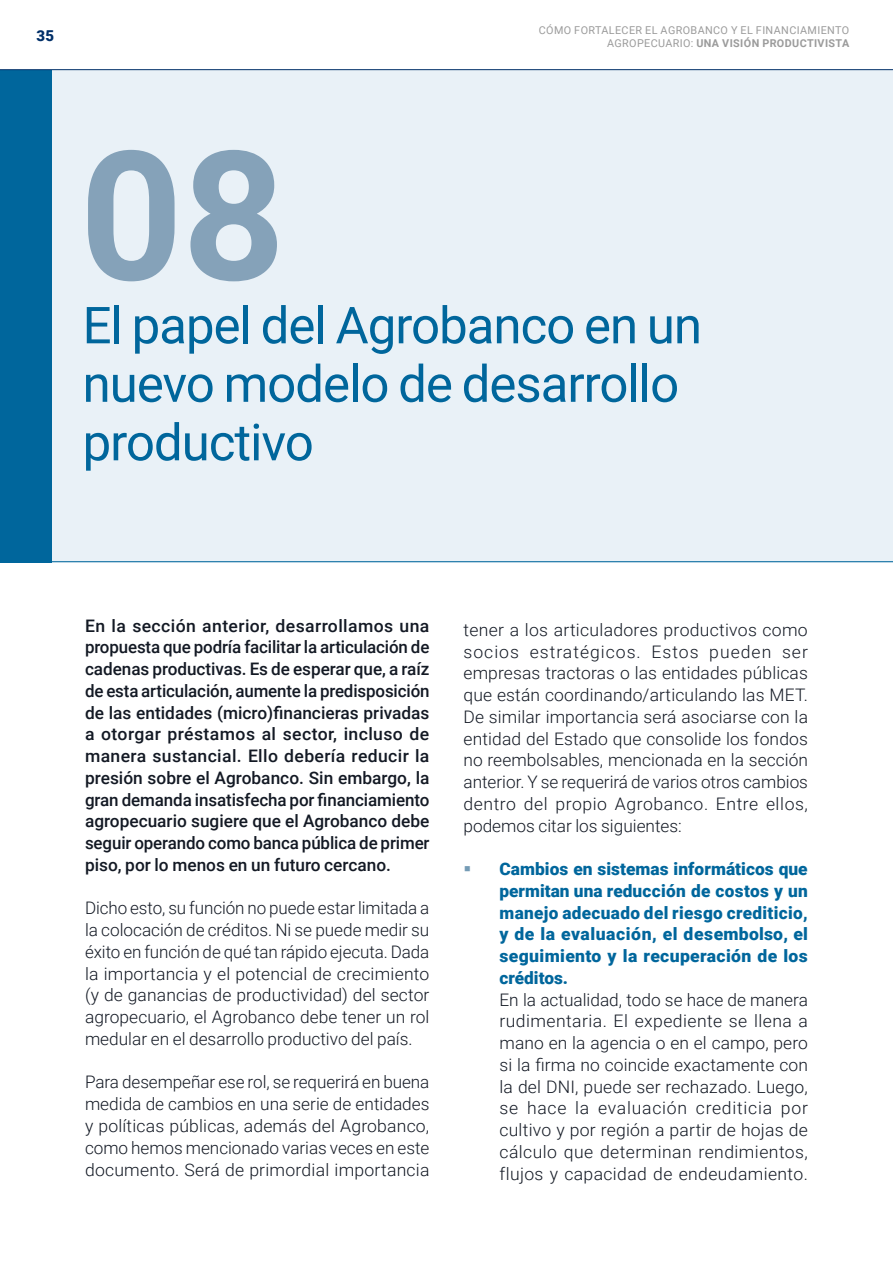
<style>
.page{position:relative;width:893px;height:1263px;background:#fff}
.page>*{position:absolute;margin:0;border:0;box-sizing:border-box;transform-origin:0 0}
.t1{font:700 180px "Roboto";color:#85a2b9}
.t2{font:51px/58.5px "Roboto";letter-spacing:-.02em;color:#00669c}
.t3{font:300 17.25px/21.8px "Roboto";letter-spacing:.015em;color:#131924;text-align:justify}
.t4{font:500 17.25px/21.8px "Roboto";color:#131924;text-align:justify}
.t5{font:900 17.25px/21.8px "Roboto";letter-spacing:.02em;color:#00669c;text-align:justify}
.t6{font:900 15px "Roboto";color:#002f68}
.t7{font:10.8px/13.5px "Roboto";letter-spacing:.035em;color:#9b9b9b;text-align:right}
.s1{font-weight:700}
.s2{color:#749bb5}
</style>
<div class="page">
<div style="left:0;top:70px;width:893px;height:493px;background:#e9f1f7"></div>
<div style="left:0;top:70px;width:51px;height:492px;background:#00669c"></div>
<hr style="left:0;top:561px;width:893px;height:1px;background:#00669c">
<hr style="left:0;top:69px;width:893px;height:1px;background:#002f68">
<p class="t6" style="left:36px;top:26px;width:19px">35</p>
<p class="t7" style="left:539px;top:23px;width:312px">CÓMO FORTALECER EL AGROBANCO Y EL FINANCIAMIENTO<br>AGROPECUARIO: <span class="s1">UNA VISIÓN PRODUCTIVISTA</span></p>
<h1 class="t1" style="left:80px;top:89px;width:207px">08</h1>
<h2 class="t2" style="left:83px;top:294px;width:621px">El papel del Agrobanco en un nuevo modelo de desarrollo productivo</h2>
<p class="t4" style="left:85px;top:614px;width:346px">En la sección anterior, desarrollamos una propuesta que podría facilitar la articulación de cadenas productivas. Es de esperar que, a raíz de esta articulación, aumente la predisposición de las entidades (micro)financieras privadas a otorgar préstamos al sector, incluso de manera sustancial. Ello debería reducir la presión sobre el Agrobanco. Sin embargo, la gran demanda insatisfecha por financiamiento agropecuario sugiere que el Agrobanco debe seguir operando como banca pública de primer piso, por lo menos en un futuro cercano.</p>
<p class="t3" style="left:85px;top:897px;width:346px">Dicho esto, su función no puede estar limitada a la colocación de créditos. Ni se puede medir su éxito en función de qué tan rápido ejecuta. Dada la importancia y el potencial de crecimiento (y de ganancias de productividad) del sector agropecuario, el Agrobanco debe tener un rol medular en el desarrollo productivo del país.</p>
<p class="t3" style="left:85px;top:1071px;width:346px">Para desempeñar ese rol, se requerirá en buena medida de cambios en una serie de entidades y políticas públicas, además del Agrobanco, como hemos mencionado varias veces en este documento. Será de primordial importancia</p>
<p class="t3" style="left:463px;top:618px;width:346px">tener a los articuladores productivos como socios estratégicos. Estos pueden ser empresas tractoras o las entidades públicas que están coordinando/articulando las MET.<br>De similar importancia será asociarse con la entidad del Estado que consolide los fondos no reembolsables, mencionada en la sección anterior. Y se requerirá de varios otros cambios dentro del propio Agrobanco. Entre ellos, podemos citar los siguientes:</p>
<p class="t5" style="left:499px;top:857px;width:310px;text-indent:-36px"><span class="s2">▪</span> Cambios en sistemas informáticos que permitan una reducción de costos y un manejo adecuado del riesgo crediticio, y de la evaluación, el desembolso, el seguimiento y la recuperación de los créditos.</p>
<p class="t3" style="left:499px;top:988px;width:310px">En la actualidad, todo se hace de manera rudimentaria. El expediente se llena a mano en la agencia o en el campo, pero si la firma no coincide exactamente con la del DNI, puede ser rechazado. Luego, se hace la evaluación crediticia por cultivo y por región a partir de hojas de cálculo que determinan rendimientos, flujos y capacidad de endeudamiento.</p>
</div>
